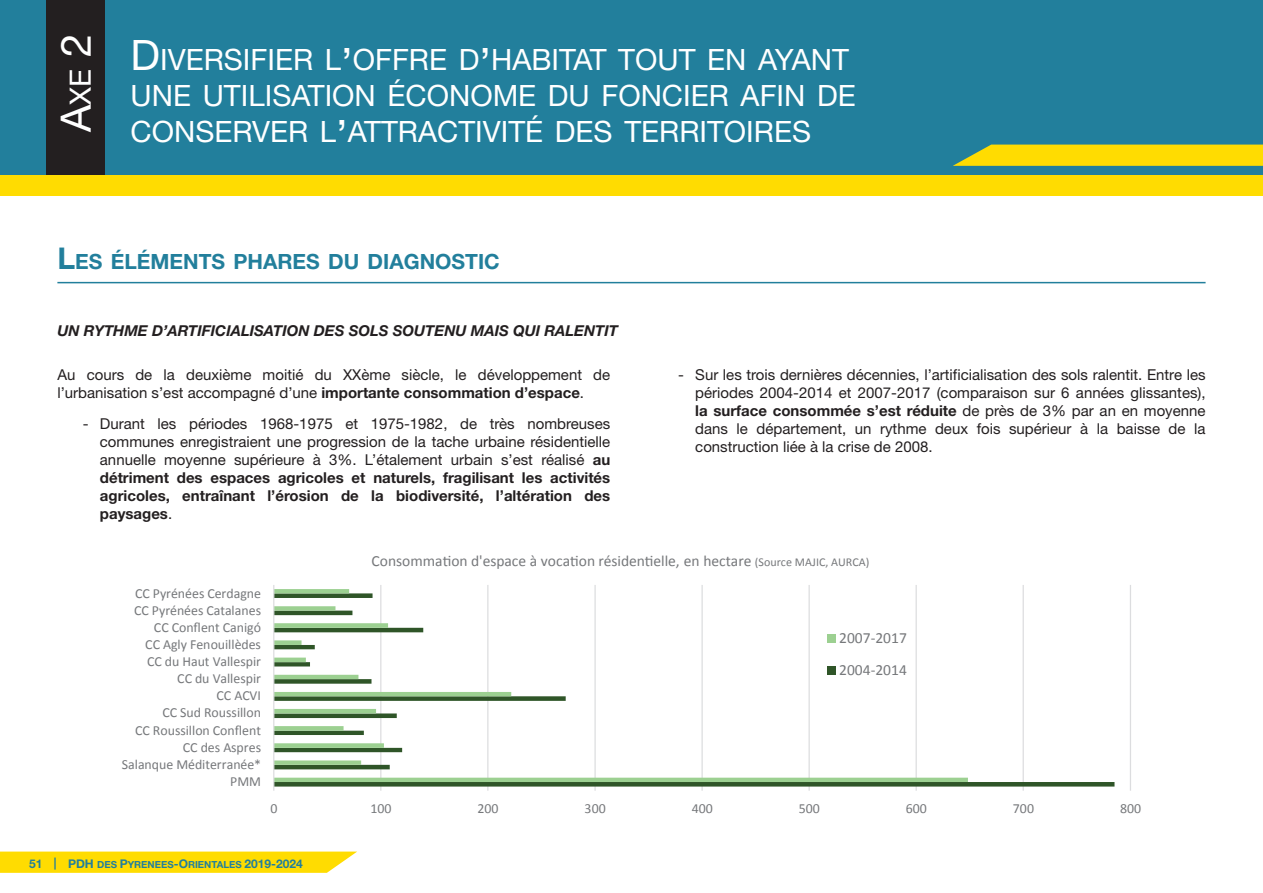
<style>
.page{position:relative;width:1263px;height:893px;background:#fff}
.page>*{position:absolute;margin:0;border:0;box-sizing:border-box;transform-origin:0 0}
.t1{font:42px "Helvetica Neue LT Std";color:#fff}
.t2{font:29.4px/36px "Helvetica Neue LT Std";color:#fff}
.t3{font:700 21px "Helvetica Neue LT Std";color:#227f9c}
.t4{font:15.6px/32px "Calibri";color:#76787b}
.t5{font:15px/18px "Helvetica Neue LT Std";color:#231f20;text-align:justify}
.t6{font:italic 700 15px "Helvetica Neue LT Std";color:#231f20}
.t7{font:13.95px "Calibri";letter-spacing:-.005em;color:#76787b}
.t8{font:13.8px/17.1px "Calibri";color:#76787b;text-align:right}
.t9{font:700 9.75px "Helvetica Neue LT Std";color:#227f9c}
.s1{font-size:29.4px}
.s2{font-size:42px}
.s3{font-size:30px}
.s4{font-weight:700}
.s5{font-size:12px}
</style>
<div class="page">
<div style="left:0;top:0;width:1263px;height:196px;background:#ffdc01"></div>
<div style="left:0;top:0;width:1263px;height:174px;background:#227f9c"></div>
<svg style="left:953px;top:145px;width:310px;height:21px;background:#f0d50b"></svg>
<svg style="left:0;top:852px;width:357px;height:21px;background:#ffdd0d"></svg>
<hr style="left:57px;top:282px;width:1148px;height:1px;background:#227f9c">
<div style="left:47px;top:0;width:58px;height:174px;background:#231f20"></div>
<hr style="left:380px;top:585px;width:1px;height:206px;background:#dcdddf">
<hr style="left:487px;top:585px;width:1px;height:206px;background:#dcdddf">
<hr style="left:594px;top:585px;width:2px;height:206px;background:#dcdddf">
<hr style="left:701px;top:585px;width:2px;height:206px;background:#dcdddf">
<hr style="left:808px;top:585px;width:2px;height:206px;background:#dcdddf">
<hr style="left:915px;top:585px;width:2px;height:206px;background:#dcdddf">
<hr style="left:1022px;top:585px;width:2px;height:206px;background:#dcdddf">
<hr style="left:1130px;top:585px;width:1px;height:206px;background:#dcdddf">
<svg style="left:274px;top:593px;width:840px;height:193px"></svg>
<svg style="left:274px;top:589px;width:694px;height:193px"></svg>
<hr style="left:273px;top:585px;width:1px;height:206px;background:#dcdddf">
<div style="left:827px;top:634px;width:8px;height:8px;background:#9cd091"></div>
<div style="left:827px;top:666px;width:8px;height:9px;background:#2f5528"></div>
<h1 class="t1" style="left:51px;top:132px;width:100px;rotate:-90deg">A<span class="s1">XE</span> 2</h1>
<h2 class="t2" style="left:131px;top:42px;width:727px"><span class="s2">D</span>IVERSIFIER L<span class="s2">’</span>OFFRE D<span class="s2">’</span>HABITAT TOUT EN AYANT<br>UNE UTILISATION ÉCONOME DU FONCIER AFIN DE<br>CONSERVER L<span class="s2">’</span>ATTRACTIVITÉ DES TERRITOIRES</h2>
<h3 class="t3" style="left:57px;top:249px;width:444px"><span class="s3">L</span>ES ÉLÉMENTS PHARES DU DIAGNOSTIC</h3>
<p class="t6" style="left:57px;top:321px;width:562px">UN RYTHME D’ARTIFICIALISATION DES SOLS SOUTENU MAIS QUI RALENTIT</p>
<p class="t5" style="left:57px;top:366px;width:554px">Au cours de la deuxième moitié du XXème siècle, le développement de l’urbanisation s’est accompagné d’une <span class="s4">importante consommation d’espace</span>.</p>
<p class="t5" style="left:100px;top:414px;width:512px;text-indent:-17px">- Durant les périodes 1968-1975 et 1975-1982, de très nombreuses communes enregistraient une progression de la tache urbaine résidentielle annuelle moyenne supérieure à 3%. L’étalement urbain s’est réalisé <span class="s4">au détriment des espaces agricoles et naturels, fragilisant les activités agricoles, entraînant l’érosion de la biodiversité, l’altération des paysages</span>.</p>
<p class="t5" style="left:695px;top:366px;width:512px;text-indent:-17px">- Sur les trois dernières décennies, l’artificialisation des sols ralentit. Entre les périodes 2004-2014 et 2007-2017 (comparaison sur 6 années glissantes), <span class="s4">la surface consommée s’est réduite</span> de près de 3% par an en moyenne dans le département, un rythme deux fois supérieur à la baisse de la construction liée à la crise de 2008.</p>
<p class="t8" style="left:134px;top:584px;width:128px">CC Pyrénées Cerdagne<br>CC Pyrénées Catalanes<br>CC Conflent Canigó<br>CC Agly Fenouillèdes<br>CC du Haut Vallespir<br>CC du Vallespir<br>CC ACVI<br>CC Sud Roussillon<br>CC Roussillon Conflent</p>
<p class="t7" style="left:183px;top:738px;width:80px">CC des Aspres</p>
<p class="t8" style="left:122px;top:755px;width:141px">Salanque Méditerranée*<br>PMM</p>
<p class="t4" style="left:372px;top:544px;width:499px">Consommation d'espace à vocation résidentielle, en hectare <span class="s5">(Source MAJIC, AURCA)</span></p>
<p class="t4" style="left:839px;top:621px;width:69px">2007-2017<br>2004-2014</p>
<p class="t8" style="left:270px;top:799px;width:9px">0</p>
<p class="t8" style="left:370px;top:799px;width:23px">100</p>
<p class="t8" style="left:477px;top:799px;width:23px">200</p>
<p class="t8" style="left:585px;top:799px;width:23px">300</p>
<p class="t8" style="left:692px;top:799px;width:23px">400</p>
<p class="t8" style="left:799px;top:799px;width:23px">500</p>
<p class="t8" style="left:906px;top:799px;width:23px">600</p>
<p class="t8" style="left:1013px;top:799px;width:23px">700</p>
<p class="t8" style="left:1120px;top:799px;width:23px">800</p>
<p class="t9" style="left:29px;top:858px;width:275px"><span class="s5">51 | PDH</span> DES <span class="s5">P</span>YRENEES<span class="s5">-O</span>RIENTALES <span class="s5">2019-2024</span></p>
</div>
